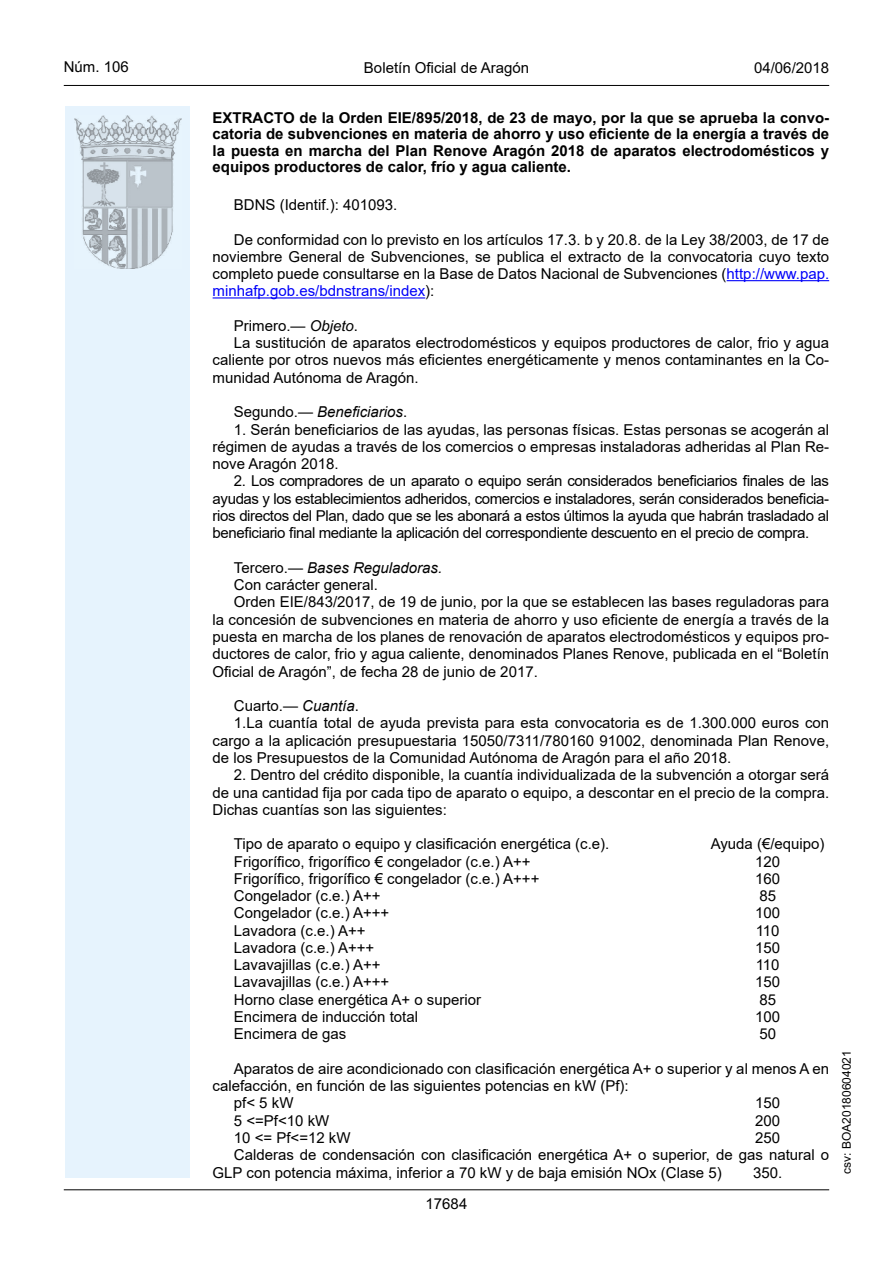
<style>
.page{position:relative;width:893px;height:1263px;background:#fff}
.page>*{position:absolute;margin:0;border:0;box-sizing:border-box;transform-origin:0 0}
.inicio_de_parrafo{font:15px/17.2px "Arial";color:#000;text-align:justify}
.Titulo_text{font:700 15px/16.5px "Arial";color:#000;text-align:justify}
.inicio_de_parrafo-2{font:italic 15px "Arial";color:#000}
.estilo_head-c{font:15px "Arial";color:#000}
.estilo_head-d{font:15px "Arial MT2";color:#000}
.estilo_head-i{font:15px "Arial MT2";color:#000}
.numero_pagina{font:15px "Arial MT2";color:#000}
.estilo_head-i-2{font:12px "Arial MT2";color:#000}
.s1{font-family:"Arial Bold MT2";font-weight:400}
.s2{color:#0100fa}
.s3{font-family:"Arial Italic MT2"}
.s4{font-family:"Arial MT2"}
.s5{font-style:normal}
.s6{font-family:"Arial MT2";font-style:normal}
.s7{font-style:italic}
</style>
<div class="page">
<div style="left:65px;top:106px;width:125px;height:1072px;background:#e6f3fd"></div>
<img style="left:75px;top:115px;width:106px;height:153px">
<hr style="left:64px;top:85px;width:765px;height:1px;background:#000">
<hr style="left:64px;top:1189px;width:765px;height:1px;background:#000">
<hr style="left:727px;top:280px;width:102px;height:1px;background:#0100fa">
<hr style="left:213px;top:297px;width:212px;height:1px;background:#0100fa">
<p class="estilo_head-i" style="left:64px;top:57px;width:67px">Núm. 106</p>
<p class="estilo_head-c" style="left:364px;top:57px;width:167px">Boletín Oficial de Aragón</p>
<p class="estilo_head-d" style="left:754px;top:57px;width:77px">04/06/2018</p>
<p class="Titulo_text" style="left:213px;top:110px;width:618px"><span class="s1">EXTRACTO de la Orden EIE/895/2018, de 23 de mayo, por la que se aprueba la convo&shy;</span>catoria de subvenciones en materia de ahorro y uso eficiente de la energía a través de la puesta en marcha del Plan Renove Aragón 2018 de aparatos electrodomésticos y equipos productores de calor, frío y agua caliente.</p>
<p class="inicio_de_parrafo" style="left:234px;top:196px;width:165px">BDNS (Identif.): 401093.</p>
<p class="inicio_de_parrafo" style="left:213px;top:231px;width:618px;text-indent:21px">De conformidad con lo previsto en los artículos 17.3. b y 20.8. de la Ley 38/2003, de 17 de noviembre General de Subvenciones, se publica el extracto de la convocatoria cuyo texto completo puede consultarse en la Base de Datos Nacional de Subvenciones (<span class="s2">http://www.pap. minhafp.gob.es/bdnstrans/index</span>):</p>
<p class="inicio_de_parrafo" style="left:234px;top:317px;width:126px">Primero.<span class="s3">— Objeto</span><span class="s4">.</span></p>
<p class="inicio_de_parrafo" style="left:213px;top:334px;width:618px;text-indent:21px">La sustitución de aparatos electrodomésticos y equipos productores de calor, frio y agua caliente por otros nuevos más eficientes energéticamente y menos contaminantes en la Co&shy;munidad Autónoma de Aragón.</p>
<p class="inicio_de_parrafo-2" style="left:234px;top:402px;width:175px"><span class="s5">Segundo.—</span> Beneficiarios<span class="s6">.</span></p>
<p class="inicio_de_parrafo" style="left:213px;top:421px;width:618px;text-indent:21px">1. Serán beneficiarios de las ayudas, las personas físicas. Estas personas se acogerán al régimen de ayudas a través de los comercios o empresas instaladoras adheridas al Plan Re&shy;nove Aragón 2018.</p>
<p class="inicio_de_parrafo" style="left:213px;top:472px;width:618px;text-indent:21px">2. Los compradores de un aparato o equipo serán considerados beneficiarios finales de las ayudas y los establecimientos adheridos, comercios e instaladores, serán considerados beneficia&shy;rios directos del Plan, dado que se les abonará a estos últimos la ayuda que habrán trasladado al beneficiario final mediante la aplicación del correspondiente descuento en el precio de compra.</p>
<p class="inicio_de_parrafo-2" style="left:234px;top:558px;width:210px"><span class="s5">Tercero.—</span> Bases Reguladoras.</p>
<p class="inicio_de_parrafo" style="left:234px;top:576px;width:146px">Con carácter general.</p>
<p class="inicio_de_parrafo" style="left:213px;top:593px;width:618px;text-indent:21px">Orden EIE/843/2017, de 19 de junio, por la que se establecen las bases reguladoras para la concesión de subvenciones en materia de ahorro y uso eficiente de energía a través de la puesta en marcha de los planes de renovación de aparatos electrodomésticos y equipos pro&shy;ductores de calor, frio y agua caliente, denominados Planes Renove, publicada en el “Boletín Oficial de Aragón”, de fecha 28 de junio de 2017.</p>
<p class="inicio_de_parrafo" style="left:234px;top:697px;width:127px">Cuarto.— <span class="s7">Cuantía</span><span class="s4">.</span></p>
<p class="inicio_de_parrafo" style="left:213px;top:714px;width:618px;text-indent:21px">1.La cuantía total de ayuda prevista para esta convocatoria es de 1.300.000 euros con cargo a la aplicación presupuestaria 15050/7311/780160 91002, denominada Plan Renove, de los Presupuestos de la Comunidad Autónoma de Aragón para el año 2018.</p>
<p class="inicio_de_parrafo" style="left:213px;top:766px;width:618px;text-indent:21px">2. Dentro del crédito disponible, la cuantía individualizada de la subvención a otorgar será de una cantidad fija por cada tipo de aparato o equipo, a descontar en el precio de la compra.<br>Dichas cuantías son las siguientes:</p>
<p class="inicio_de_parrafo" style="left:234px;top:835px;width:377px">Tipo de aparato o equipo y clasificación energética (c.e).</p>
<p class="inicio_de_parrafo" style="left:711px;top:835px;width:115px">Ayuda (€/equipo)</p>
<p class="inicio_de_parrafo" style="left:234px;top:852px;width:298px">Frigorífico, frigorífico € congelador (c.e.) A++</p>
<p class="inicio_de_parrafo" style="left:755px;top:852px;width:27px">120</p>
<p class="inicio_de_parrafo" style="left:234px;top:870px;width:307px">Frigorífico, frigorífico € congelador (c.e.) A+++</p>
<p class="inicio_de_parrafo" style="left:755px;top:870px;width:27px">160</p>
<p class="inicio_de_parrafo" style="left:234px;top:887px;width:148px">Congelador (c.e.) A++</p>
<p class="inicio_de_parrafo" style="left:759px;top:887px;width:18px">85</p>
<p class="inicio_de_parrafo" style="left:234px;top:904px;width:157px">Congelador (c.e.) A+++</p>
<p class="inicio_de_parrafo" style="left:755px;top:904px;width:27px">100</p>
<p class="inicio_de_parrafo" style="left:234px;top:922px;width:133px">Lavadora (c.e.) A++</p>
<p class="inicio_de_parrafo" style="left:756px;top:922px;width:25px">110</p>
<p class="inicio_de_parrafo" style="left:234px;top:939px;width:142px">Lavadora (c.e.) A+++</p>
<p class="inicio_de_parrafo" style="left:755px;top:939px;width:27px">150</p>
<p class="inicio_de_parrafo" style="left:234px;top:956px;width:148px">Lavavajillas (c.e.) A++</p>
<p class="inicio_de_parrafo" style="left:756px;top:956px;width:25px">110</p>
<p class="inicio_de_parrafo" style="left:234px;top:973px;width:157px">Lavavajillas (c.e.) A+++</p>
<p class="inicio_de_parrafo" style="left:755px;top:973px;width:27px">150</p>
<p class="inicio_de_parrafo" style="left:234px;top:991px;width:249px">Horno clase energética A+ o superior</p>
<p class="inicio_de_parrafo" style="left:759px;top:991px;width:18px">85</p>
<p class="inicio_de_parrafo" style="left:234px;top:1008px;width:186px">Encimera de inducción total</p>
<p class="inicio_de_parrafo" style="left:755px;top:1008px;width:27px">100</p>
<p class="inicio_de_parrafo" style="left:234px;top:1025px;width:114px">Encimera de gas</p>
<p class="inicio_de_parrafo" style="left:759px;top:1025px;width:18px">50</p>
<p class="inicio_de_parrafo" style="left:213px;top:1060px;width:618px;text-indent:21px">Aparatos de aire acondicionado con clasificación energética A+ o superior y al menos A en calefacción, en función de las siguientes potencias en kW (Pf):</p>
<p class="inicio_de_parrafo" style="left:234px;top:1094px;width:61px">pf&lt; 5 kW</p>
<p class="inicio_de_parrafo" style="left:755px;top:1094px;width:27px">150</p>
<p class="inicio_de_parrafo" style="left:234px;top:1112px;width:97px">5 &lt;=Pf&lt;10 kW</p>
<p class="inicio_de_parrafo" style="left:755px;top:1112px;width:27px">200</p>
<p class="inicio_de_parrafo" style="left:234px;top:1129px;width:118px">10 &lt;= Pf&lt;=12 kW</p>
<p class="inicio_de_parrafo" style="left:755px;top:1129px;width:27px">250</p>
<p class="inicio_de_parrafo" style="left:213px;top:1146px;width:618px;text-indent:21px">Calderas de condensación con clasificación energética A+ o superior, de gas natural o<br>GLP con potencia máxima, inferior a 70 kW y de baja emisión NOx (Clase 5)</p>
<p class="inicio_de_parrafo" style="left:753px;top:1163px;width:31px">350.</p>
<p class="numero_pagina" style="left:426px;top:1193px;width:43px">17684</p>
<p class="estilo_head-i-2" style="left:838px;top:1174px;width:125px;rotate:-90deg">csv: BOA20180604021</p>
</div>
